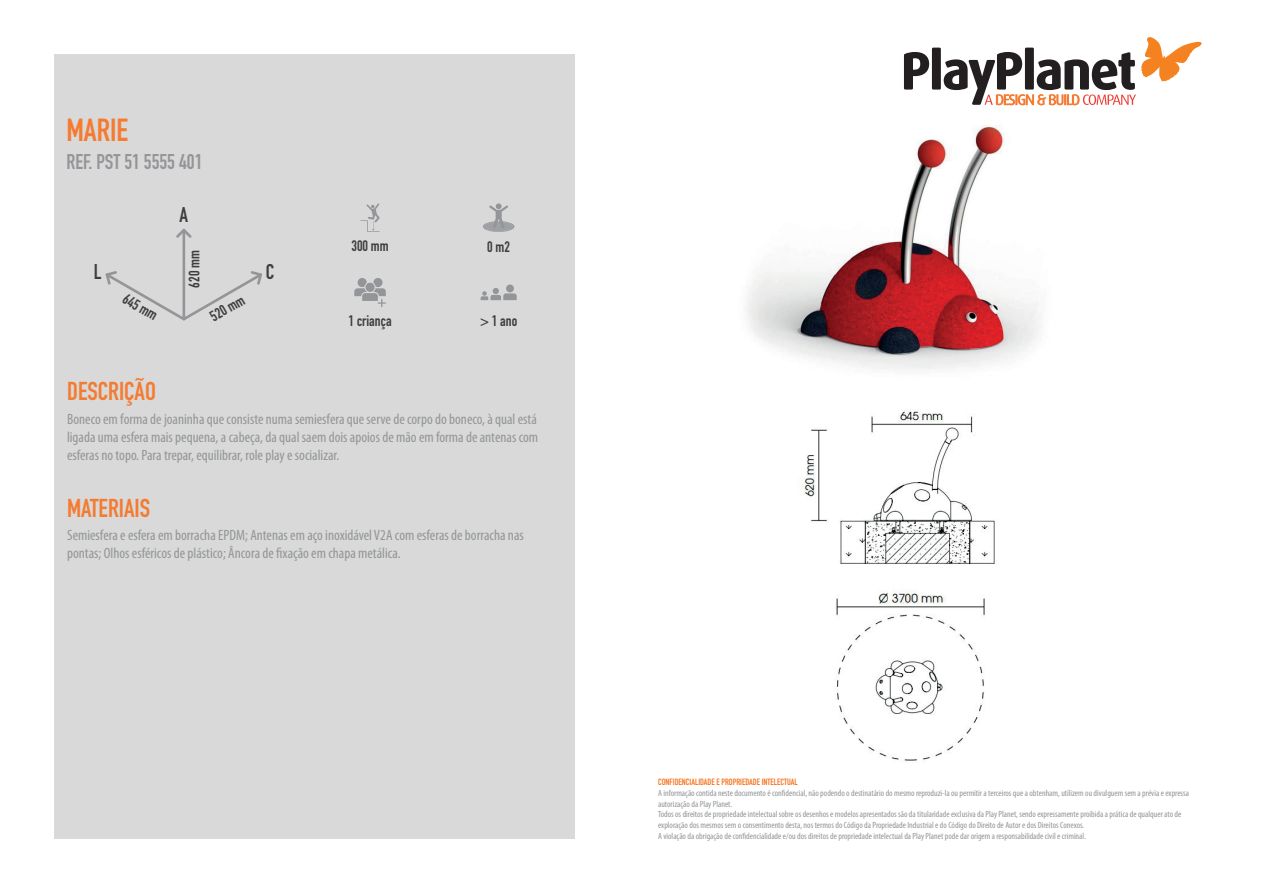
<style>
.page{position:relative;width:1263px;height:893px;background:#fff}
.page>*{position:absolute;margin:0;border:0;box-sizing:border-box;transform-origin:0 0}
.t1{font:31.5px "DIN Engschrift Std";color:#f47b31}
.t2{font:25.5px "DIN Engschrift Std";color:#f47b31}
.t3{font:21px "DIN Engschrift Std";color:#939598}
.t4{font:21px "DIN Engschrift Std";color:#3e3e3f}
.t5{font:condensed 15px/18px "Myriad Pro";color:#939598;text-align:justify}
.t6{font:15px "DIN Engschrift Std";color:#3e3e3f}
.t7{font:condensed 9px/10.8px "Myriad Pro";color:#939598}
.t8{font:9px "DIN Engschrift Std";color:#f47521}
</style>
<div class="page">
<div style="left:54px;top:54px;width:520px;height:785px;background:#d8d9d8"></div>
<img style="left:745px;top:105px;width:327px;height:266px">
<img style="left:803px;top:409px;width:192px;height:155px">
<img style="left:836px;top:590px;width:149px;height:171px">
<svg style="left:360px;top:203px;width:20px;height:29px"></svg>
<svg style="left:354px;top:278px;width:32px;height:29px"></svg>
<div style="left:506px;top:285px;width:8px;height:7px;background:#939598;border-radius:50%"></div>
<svg style="left:481px;top:288px;width:36px;height:12px"></svg>
<svg style="left:483px;top:203px;width:32px;height:29px"></svg>
<svg style="left:106px;top:229px;width:156px;height:92px"></svg>
<svg style="left:904px;top:52px;width:25px;height:38px"></svg>
<div style="left:932px;top:48px;width:9px;height:42px;background:#231f20"></div>
<svg style="left:944px;top:38px;width:258px;height:67px"></svg>
<h1 class="t1" style="left:66px;top:112px;width:63px">MARIE</h1>
<h3 class="t3" style="left:66px;top:149px;width:138px">REF. PST 51 5555 401</h3>
<h3 class="t4" style="left:180px;top:202px;width:10px">A</h3>
<h3 class="t6" style="left:185px;top:288px;width:39px;rotate:-90deg">620 mm</h3>
<h3 class="t4" style="left:94px;top:259px;width:9px">L</h3>
<h3 class="t4" style="left:266px;top:259px;width:10px">C</h3>
<h3 class="t6" style="left:129px;top:290px;width:39px;rotate:30deg">645 mm</h3>
<h2 class="t2" style="left:67px;top:376px;width:90px">DESCRIÇÃO</h2>
<h3 class="t6" style="left:207px;top:310px;width:39px;rotate:-30deg">520 mm</h3>
<h3 class="t6" style="left:351px;top:237px;width:39px">300 mm</h3>
<h3 class="t6" style="left:348px;top:312px;width:45px">1 criança</h3>
<h3 class="t6" style="left:487px;top:238px;width:24px">0 m2</h3>
<h3 class="t6" style="left:480px;top:312px;width:39px">&gt; 1 ano</h3>
<p class="t5" style="left:67px;top:409px;width:473px">Boneco em forma de joaninha que consiste numa semiesfera que serve de corpo do boneco, à qual está ligada uma esfera mais pequena, a cabeça, da qual saem dois apoios de mão em forma de antenas com esferas no topo. Para trepar, equilibrar, role play e socializar.</p>
<h2 class="t2" style="left:67px;top:493px;width:85px">MATERIAIS</h2>
<h3 class="t5" style="left:67px;top:526px;width:458px">Semiesfera e esfera em borracha EPDM; Antenas em aço inoxidável V2A com esferas de borracha nas pontas; Olhos esféricos de plástico; Âncora de fixação em chapa metálica.</h3>
<p class="t8" style="left:658px;top:776px;width:141px">CONFIDENCIALIDADE E PROPRIEDADE INTELECTUAL</p>
<p class="t7" style="left:658px;top:787px;width:532px">A informação contida neste documento é confidencial, não podendo o destinatário do mesmo reproduzi-la ou permitir a terceiros que a obtenham, utilizem ou divulguem sem a prévia e expressa autorização da Play Planet.<br>Todos os direitos de propriedade intelectual sobre os desenhos e modelos apresentados são da titularidade exclusiva da Play Planet, sendo expressamente proibida a prática de qualquer ato de exploração dos mesmos sem o consentimento desta, nos termos do Código da Propriedade Industrial e do Código do Direito de Autor e dos Direitos Conexos.<br>A violação da obrigação de confidencialidade e/ou dos direitos de propriedade intelectual da Play Planet pode dar origem a responsabilidade civil e criminal.</p>
</div>
